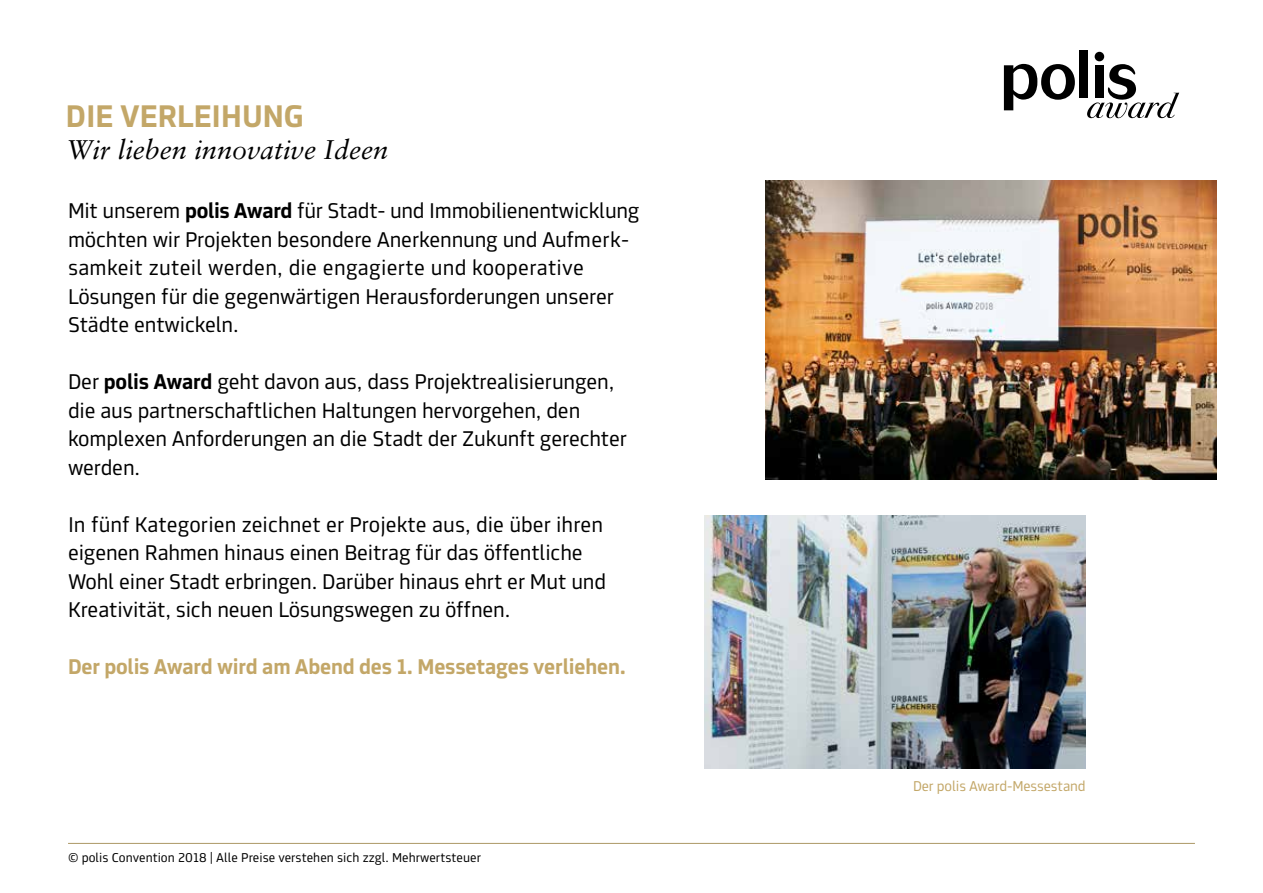
<style>
.page{position:relative;width:1263px;height:893px;background:#fff}
.page>*{position:absolute;margin:0;border:0;box-sizing:border-box;transform-origin:0 0}
.t1{font:700 33px "Tram Beta 110502 a";color:#c3a768}
.t2{font:italic 27px "Sabon";color:#000}
.t3{font:22.5px/28.5px "Tram Beta 110502 a";letter-spacing:-.01em;color:#000}
.t4{font:700 22.5px "Tram Beta 110502 a";letter-spacing:-.01em;color:#c3a768}
.t5{font:15px "Tram Beta 110502 a";letter-spacing:-.01em;color:#c3a768}
.t6{font:13.5px "Tram Beta 110502 a";color:#000}
.s1{font-weight:700}
</style>
<div class="page">
<hr style="left:68px;top:843px;width:1127px;height:1px;background:#ac9866">
<img style="left:765px;top:180px;width:451px;height:299px">
<img style="left:704px;top:515px;width:382px;height:253px">
<svg style="left:1087px;top:64px;width:92px;height:54px"></svg>
<div style="left:1095px;top:52px;width:9px;height:9px;background:#000;border-radius:50%"></div>
<div style="left:1095px;top:65px;width:8px;height:33px;background:#000"></div>
<div style="left:1080px;top:51px;width:8px;height:47px;background:#000"></div>
<svg style="left:1004px;top:64px;width:71px;height:46px"></svg>
<h1 class="t1" style="left:66px;top:93px;width:239px">DIE VERLEIHUNG</h1>
<p class="t2" style="left:66px;top:134px;width:324px">Wir lieben innovative Ideen</p>
<p class="t3" style="left:68px;top:195px;width:573px">Mit unserem <span class="s1">polis Award</span> für Stadt- und Immobilienentwicklung möchten wir Projekten besondere Anerkennung und Aufmerk&shy;samkeit zuteil werden, die engagierte und kooperative Lösungen für die gegenwärtigen Herausforderungen unserer Städte entwickeln.</p>
<p class="t3" style="left:68px;top:366px;width:561px">Der <span class="s1">polis Award</span> geht davon aus, dass Projektrealisierungen, die aus partnerschaftlichen Haltungen hervorgehen, den komplexen Anforderungen an die Stadt der Zukunft gerechter werden.</p>
<p class="t3" style="left:68px;top:509px;width:539px">In fünf Kategorien zeichnet er Projekte aus, die über ihren eigenen Rahmen hinaus einen Beitrag für das öffentliche Wohl einer Stadt erbringen. Darüber hinaus ehrt er Mut und Kreativität, sich neuen Lösungswegen zu öffnen.</p>
<p class="t4" style="left:68px;top:651px;width:559px">Der polis Award wird am Abend des 1. Messetages verliehen.</p>
<p class="t6" style="left:68px;top:848px;width:415px">© polis Convention 2018 | Alle Preise verstehen sich zzgl. Mehrwertsteuer</p>
<p class="t5" style="left:913px;top:775px;width:174px">Der polis Award-Messestand</p>
</div>
